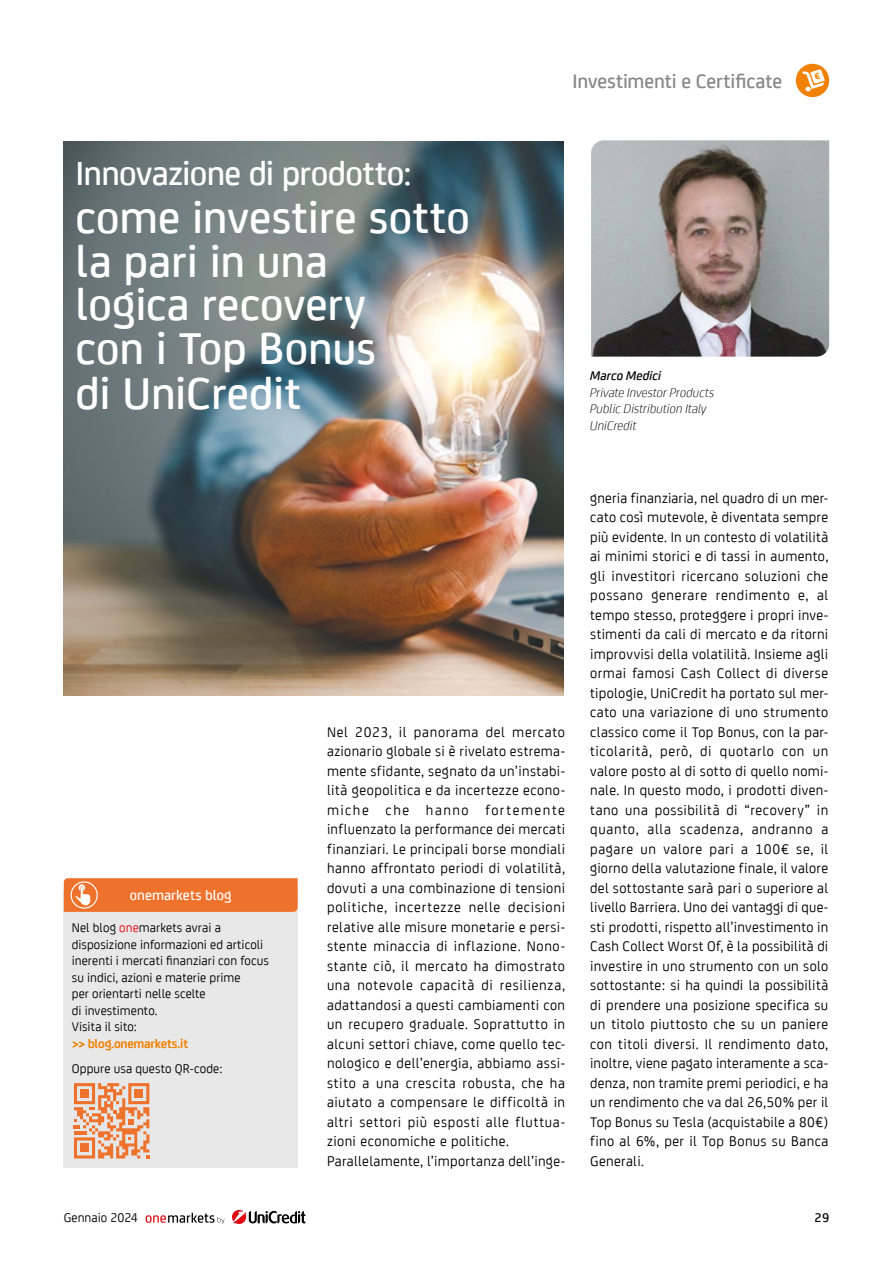
<style>
.page{position:relative;width:893px;height:1263px;background:#fff}
.page>*{position:absolute;margin:0;border:0;box-sizing:border-box;transform-origin:0 0}
.t1{font:500 48px/44.1px "Uni Credit";color:#fff}
.t2{font:500 36px "Uni Credit";letter-spacing:-.02em;color:#fff}
.t3{font:500 21px "Uni Credit";letter-spacing:-.005em;color:#878787}
.t4{font:15px/19.5px "Uni Credit";letter-spacing:.035em;color:#000}
.t5{font:500 15px "Uni Credit";letter-spacing:.005em;color:#fff}
.t6{font:13.5px/16.5px "Uni Credit";letter-spacing:.005em;color:#000}
.t7{font:italic 300 13.5px/16.5px "Uni Credit";color:#000}
.t8{font:700 13.5px "Uni Credit";letter-spacing:-.02em;color:#f08102}
.t9{font:italic 500 13.5px "Uni Credit";color:#000}
.t10{font:500 13.5px "Uni Credit";color:#000}
.s1{color:#e30613}
</style>
<div class="page">
<div style="left:63px;top:891px;width:235px;height:276px;background:#e8e8e8"></div>
<svg style="left:64px;top:878px;width:234px;height:34px;background:#ee7634"></svg>
<svg style="left:74px;top:1083px;width:75px;height:75px"></svg>
<div style="left:134px;top:1089px;width:9px;height:9px;background:#ee712c"></div>
<div style="left:80px;top:1089px;width:9px;height:9px;background:#ee712c"></div>
<div style="left:80px;top:1143px;width:9px;height:9px;background:#ee712c"></div>
<img style="left:64px;top:141px;width:500px;height:554px">
<img style="left:591px;top:140px;width:238px;height:217px">
<div style="left:796px;top:64px;width:33px;height:33px;background:#f08102;border-radius:50%"></div>
<svg style="left:802px;top:69px;width:23px;height:22px"></svg>
<svg style="left:146px;top:1213px;width:78px;height:11px"></svg>
<svg style="left:232px;top:1210px;width:73px;height:14px"></svg>
<h3 class="t3" style="left:572px;top:66px;width:211px">Investimenti e Certificate</h3>
<h2 class="t2" style="left:76px;top:146px;width:337px">Innovazione di prodotto:</h2>
<h1 class="t1" style="left:76px;top:192px;width:396px">come investire sotto la pari in una<br>logica recovery<br>con i Top Bonus<br>di UniCredit</h1>
<p class="t5" style="left:130px;top:884px;width:103px">onemarkets blog</p>
<p class="t6" style="left:72px;top:919px;width:199px">Nel blog <span class="s1">one</span>markets avrai a disposizione informazioni ed articoli inerenti i mercati finanziari con focus su indici, azioni e materie prime<br>per orientarti nelle scelte<br>di investimento.<br>Visita il sito:</p>
<p class="t8" style="left:72px;top:1033px;width:118px">&gt;&gt; blog.onemarkets.it</p>
<p class="t6" style="left:72px;top:1059px;width:152px">Oppure usa questo QR-code:</p>
<p class="t4" style="left:327px;top:721px;width:240px">Nel 2023, il panorama del mercato azionario globale si è rivelato estrema&shy;mente sfidante, segnato da un’instabi&shy;lità geopolitica e da incertezze econo&shy;miche che hanno fortemente influenzato la performance dei mercati finanziari. Le principali borse mondiali hanno affrontato periodi di volatilità, dovuti a una combinazione di tensioni politiche, incertezze nelle decisioni relative alle misure monetarie e persi&shy;stente minaccia di inflazione. Nono&shy;stante ciò, il mercato ha dimostrato una notevole capacità di resilienza, adattandosi a questi cambiamenti con un recupero graduale. Soprattutto in alcuni settori chiave, come quello tec&shy;nologico e dell’energia, abbiamo assi&shy;stito a una crescita robusta, che ha aiutato a compensare le difficoltà in altri settori più esposti alle fluttua&shy;zioni economiche e politiche.<br>Parallelamente, l’importanza dell’inge-</p>
<p class="t9" style="left:590px;top:366px;width:73px">Marco Medici</p>
<p class="t7" style="left:590px;top:383px;width:126px">Private Investor Products<br>Public Distribution Italy<br>UniCredit</p>
<p class="t4" style="left:590px;top:487px;width:240px;text-align:justify">gneria finanziaria, nel quadro di un mer&shy;cato così mutevole, è diventata sempre più evidente. In un contesto di volatilità ai minimi storici e di tassi in aumento, gli investitori ricercano soluzioni che possano generare rendimento e, al tempo stesso, proteggere i propri inve&shy;stimenti da cali di mercato e da ritorni improvvisi della volatilità. Insieme agli ormai famosi Cash Collect di diverse tipologie, UniCredit ha portato sul mer&shy;cato una variazione di uno strumento classico come il Top Bonus, con la par&shy;ticolarità, però, di quotarlo con un valore posto al di sotto di quello nomi&shy;nale. In questo modo, i prodotti diven&shy;tano una possibilità di “recovery” in quanto, alla scadenza, andranno a pagare un valore pari a 100€ se, il giorno della valutazione finale, il valore del sottostante sarà pari o superiore al livello Barriera. Uno dei vantaggi di que&shy;sti prodotti, rispetto all’investimento in Cash Collect Worst Of, è la possibilità di investire in uno strumento con un solo sottostante: si ha quindi la possibilità di prendere una posizione specifica su un titolo piuttosto che su un paniere con titoli diversi. Il rendimento dato, inoltre, viene pagato interamente a sca&shy;denza, non tramite premi periodici, e ha un rendimento che va dal 26,50% per il Top Bonus su Tesla (acquistabile a 80€) fino al 6%, per il Top Bonus su Banca Generali.</p>
<p class="t6" style="left:64px;top:1208px;width:76px">Gennaio 2024</p>
<p class="t10" style="left:815px;top:1208px;width:16px">29</p>
</div>
